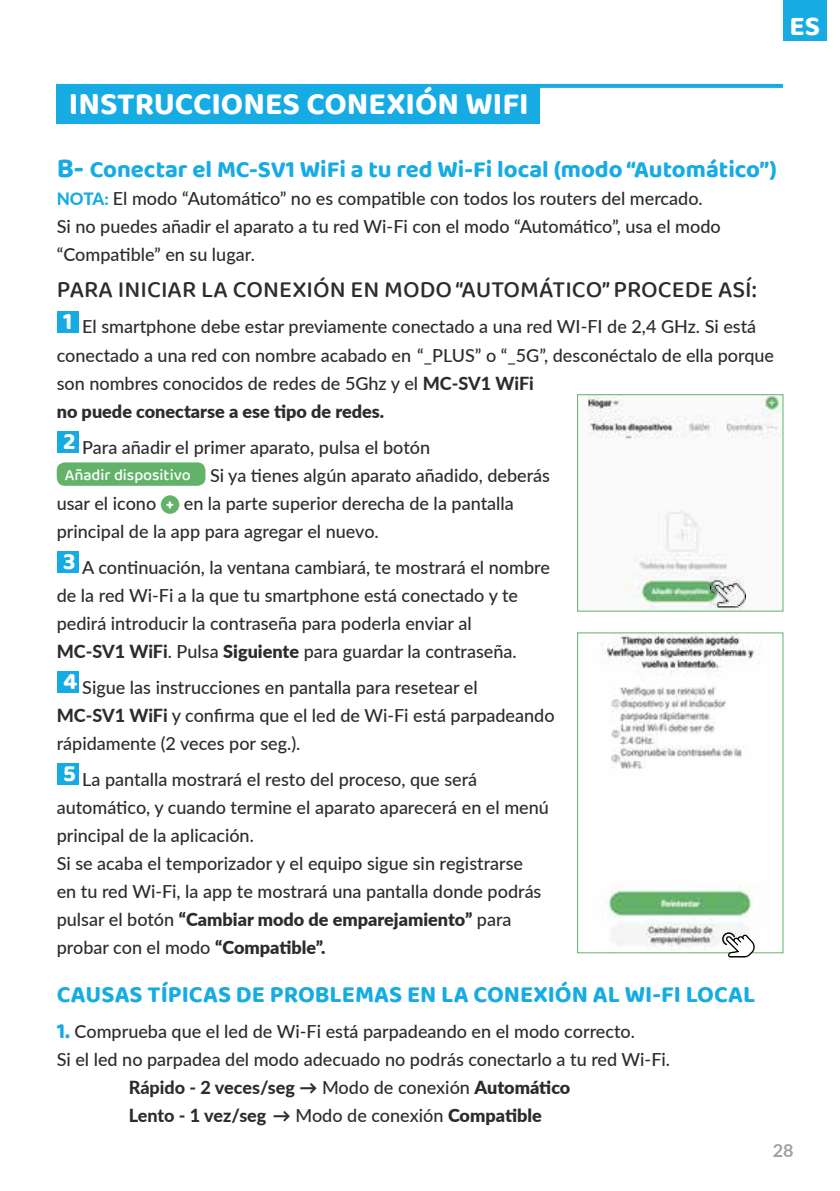
<style>
.page{position:relative;width:840px;height:1191px;background:#fff}
.page>*{position:absolute;margin:0;border:0;box-sizing:border-box;transform-origin:0 0}
.t1{font:700 32px "Baloo 2";color:#fff}
.t2{font:700 28px "Baloo 2";color:#fff}
.t3{font:700 24px "Baloo 2";color:#16ace3}
.t4{font:500 24px "Baloo 2";letter-spacing:-.005em;color:#2c2c2c}
.t5{font:500 18px/28px "Lato";color:#2c2c2c}
.t6{font:800 18px "Lato";color:#2c2c2c}
.t7{font:700 18px "Lato";color:#a1a1a1}
.s1{font-size:28px}
.s2{font-weight:800;font-size:17px;color:#16ace3}
.s3{font-weight:800}
.s4{font-weight:900}
.s5{font-family:"Baloo 2";font-size:16px;color:#fff}
.s6{font-family:"Baloo 2";font-weight:800;font-size:14px;color:#fff}
.s7{font-family:"Baloo 2";font-weight:700;font-size:22px;color:#16ace3}
.s8{font-weight:500}
</style>
<div class="page">
<div style="left:782px;top:0;width:43px;height:41px;background:#16ace3"></div>
<div style="left:57px;top:311px;width:22px;height:22px;background:#16ace3"></div>
<div style="left:57px;top:431px;width:22px;height:22px;background:#16ace3"></div>
<div style="left:57px;top:462px;width:148px;height:24px;background:#63b26a;border-radius:8px"></div>
<div style="left:161px;top:495px;width:18px;height:19px;background:#63b26a;border-radius:50%"></div>
<div style="left:57px;top:551px;width:22px;height:22px;background:#16ace3"></div>
<div style="left:57px;top:671px;width:22px;height:22px;background:#16ace3"></div>
<div style="left:57px;top:763px;width:22px;height:22px;background:#16ace3"></div>
<div style="left:56px;top:84px;width:483px;height:40px;background:#16ace3"></div>
<hr style="left:56px;top:84px;width:726px;height:4px;background:#16ace3">
<img style="left:588px;top:396px;width:192px;height:213px">
<div style="left:577px;top:394px;width:205px;height:217px;border:1px solid #63b26a"></div>
<img style="left:600px;top:634px;width:155px;height:316px">
<div style="left:577px;top:632px;width:205px;height:321px;border:1px solid #63b26a"></div>
<img style="left:710px;top:577px;width:34px;height:34px">
<svg style="left:721px;top:932px;width:33px;height:25px"></svg>
<h2 class="t2" style="left:788px;top:9px;width:32px">ES</h2>
<h1 class="t1" style="left:69px;top:85px;width:461px">INSTRUCCIONES CONEXIÓN WIFI</h1>
<h3 class="t3" style="left:57px;top:155px;width:721px"><span class="s1">B-</span> Conectar el MC-SV1 WiFi a tu red Wi-Fi local (modo “Automático”)</h3>
<p class="t5" style="left:57px;top:184px;width:665px"><span class="s2">NOTA:</span> El modo “Automático” no es compatible con todos los routers del mercado.<br>Si no puedes añadir el aparato a tu red Wi-Fi con el modo “Automático”, usa el modo “Compatible” en su lugar.</p>
<h3 class="t4" style="left:57px;top:273px;width:28px">PARA</h3>
<h3 class="t4" style="left:118px;top:273px;width:12px">INICIAR</h3>
<h3 class="t4" style="left:201px;top:273px;width:47px">LA CONEXIÓN</h3>
<h3 class="t4" style="left:350px;top:273px;width:51px">EN MODO</h3>
<h3 class="t4" style="left:455px;top:273px;width:173px">“AUTOMÁTICO” PROCED</h3>
<h3 class="t4" style="left:700px;top:273px;width:58px">E AS Í:</h3>
<p class="t5" style="left:57px;top:312px;width:718px;text-indent:6px"><sup>1</sup> El smartphone debe estar previamente conectado a una red WI-FI de 2,4 GHz. Si está conectado a una red con nombre acabado en “_PLUS” o “_5G”, desconéctalo de ella porque son nombres conocidos de redes de 5Ghz y el <span class="s3">MC-SV1 WiFi<br></span><span class="s4">no puede conectarse a ese tipo de redes.</span></p>
<p class="t5" style="left:63px;top:432px;width:368px"><sup>2</sup> Para añadir el primer aparato, pulsa el botón</p>
<p class="t5" style="left:65px;top:460px;width:486px"><span class="s5">AÑADIR DISPOSITIVO</span> Si ya tienes algún aparato añadido, deberás</p>
<p class="t5" style="left:57px;top:488px;width:458px">usar el icono <span class="s6">+</span> en la parte superior derecha de la pantalla</p>
<p class="t5" style="left:57px;top:516px;width:323px">principal de la app para agregar el nuevo.</p>
<p class="t5" style="left:57px;top:552px;width:494px;text-indent:6px"><sup>3</sup> A continuación, la ventana cambiará, te mostrará el nombre de la red Wi-Fi a la que tu smartphone está conectado y te pedirá introducir la contraseña para poderla enviar al<br><span class="s3">MC-SV1 WiFi</span>. Pulsa <span class="s4">Siguiente</span> para guardar la contraseña.</p>
<p class="t5" style="left:57px;top:672px;width:499px;text-indent:6px"><sup>4</sup> Sigue las instrucciones en pantalla para resetear el<br><span class="s3">MC-SV1 WiFi</span> y confirma que el led de Wi-Fi está parpadeando rápidamente (2 veces por seg.).</p>
<p class="t5" style="left:57px;top:764px;width:493px;text-indent:6px"><sup>5</sup> La pantalla mostrará el resto del proceso, que será automático, y cuando termine el aparato aparecerá en el menú principal de la aplicación.<br>Si se acaba el temporizador y el equipo sigue sin registrarse<br>en tu red Wi-Fi, la app te mostrará una pantalla donde podrás pulsar el botón <span class="s4">“Cambiar modo de emparejamiento”</span> para probar con el modo <span class="s4">“Compatible”.</span></p>
<h3 class="t3" style="left:57px;top:979px;width:699px">CAUSAS TÍPICAS DE PROBLEMAS EN LA CONEXIÓN AL WI-FI LOCAL</h3>
<p class="t5" style="left:57px;top:1016px;width:579px"><span class="s7">1.</span> Comprueba que el led de Wi-Fi está parpadeando en el modo correcto.</p>
<p class="t5" style="left:57px;top:1044px;width:614px">Si el led no parpadea del modo adecuado no podrás conectarlo a tu red Wi-Fi.</p>
<p class="t6" style="left:129px;top:1073px;width:443px">Rápido - 2 veces/seg → <span class="s8">Modo de conexión</span> <span class="s4">Automático</span></p>
<p class="t6" style="left:129px;top:1101px;width:414px">Lento - 1 vez/seg → <span class="s8">Modo de conexión</span> <span class="s4">Compatible</span></p>
<p class="t7" style="left:772px;top:1137px;width:22px">28</p>
</div>
